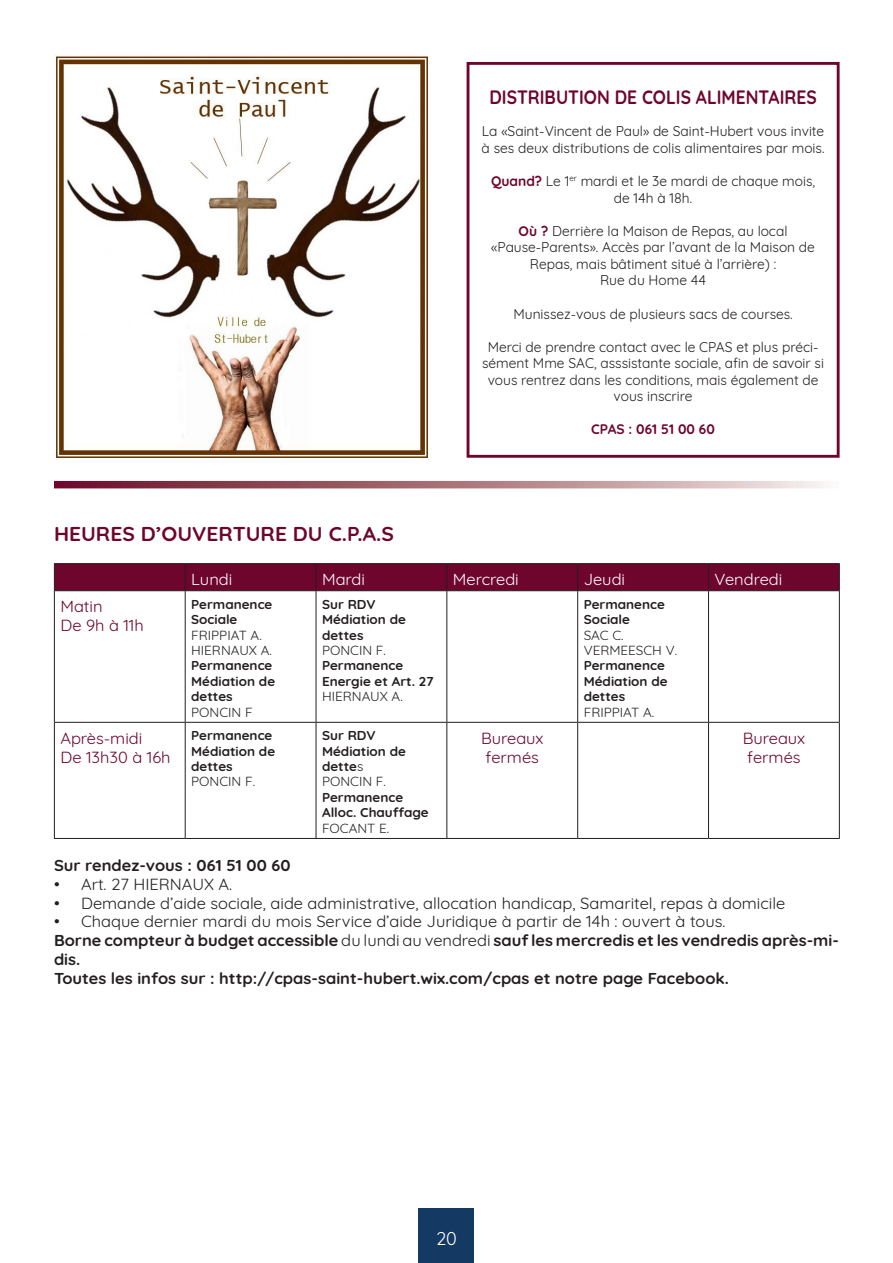
<style>
.page{position:relative;width:893px;height:1263px;background:#fff}
.page>*{position:absolute;margin:0;border:0;box-sizing:border-box;transform-origin:0 0}
.Titre{font:700 19.95px "Quicksand";color:#6e052d;scale:1.05 1}
.Titre-2{font:700 19.35px "Quicksand";color:#6e052d;scale:.9 1}
.t1{font:18px "Quicksand";color:#fff}
.Texte{font:700 15.75px/18.9px "Quicksand";color:#231f20;scale:1.05 1}
.t2{font:15.75px "Quicksand";color:#231f20;scale:1.05 1}
.Texte-2{font:15.75px "Quicksand";color:#6e052d;scale:1.05 1}
.Texte-3{font:15.75px "Quicksand";color:#fff;scale:1.05 1}
.Texte-4{font:13.8px/16.5px "Quicksand";color:#231f20;text-align:center}
.Texte-5{font:700 13.8px "Quicksand";color:#6e052d}
.Texte-6{font:700 12.9px "Quicksand";color:#231f20;scale:1.05 1}
.Texte-7{font:12.9px "Quicksand";color:#231f20;scale:1.05 1}
.s1{font-weight:700;color:#6e052d}
.s2{font-weight:400}
</style>
<div class="page">
<div style="left:419px;top:1209px;width:55px;height:54px;background:#143963"></div>
<svg style="left:54px;top:481px;width:767px;height:7px;background:#aa747d"></svg>
<hr style="left:54px;top:563px;width:131px;height:1px;background:#231f20">
<hr style="left:185px;top:563px;width:131px;height:1px;background:#231f20">
<hr style="left:316px;top:563px;width:131px;height:1px;background:#231f20">
<hr style="left:447px;top:563px;width:131px;height:1px;background:#231f20">
<hr style="left:578px;top:563px;width:130px;height:1px;background:#231f20">
<hr style="left:708px;top:563px;width:132px;height:1px;background:#231f20">
<hr style="left:55px;top:722px;width:130px;height:1px;background:#231f20">
<hr style="left:185px;top:722px;width:131px;height:1px;background:#231f20">
<hr style="left:316px;top:722px;width:131px;height:1px;background:#231f20">
<hr style="left:447px;top:722px;width:131px;height:1px;background:#231f20">
<hr style="left:578px;top:722px;width:130px;height:1px;background:#231f20">
<hr style="left:708px;top:722px;width:131px;height:1px;background:#231f20">
<hr style="left:54px;top:838px;width:131px;height:1px;background:#231f20">
<hr style="left:185px;top:838px;width:131px;height:1px;background:#231f20">
<hr style="left:316px;top:838px;width:131px;height:1px;background:#231f20">
<hr style="left:447px;top:838px;width:131px;height:1px;background:#231f20">
<hr style="left:578px;top:838px;width:130px;height:1px;background:#231f20">
<hr style="left:708px;top:838px;width:132px;height:1px;background:#231f20">
<svg style="left:54px;top:564px;width:786px;height:27px;background:#6b062c"></svg>
<hr style="left:54px;top:591px;width:1px;height:131px;background:#231f20">
<hr style="left:185px;top:591px;width:1px;height:131px;background:#231f20">
<hr style="left:316px;top:591px;width:1px;height:131px;background:#231f20">
<hr style="left:446px;top:591px;width:1px;height:131px;background:#231f20">
<hr style="left:577px;top:591px;width:1px;height:131px;background:#231f20">
<hr style="left:708px;top:591px;width:1px;height:131px;background:#231f20">
<hr style="left:839px;top:591px;width:1px;height:131px;background:#231f20">
<hr style="left:54px;top:722px;width:1px;height:116px;background:#231f20">
<hr style="left:185px;top:723px;width:1px;height:115px;background:#231f20">
<hr style="left:316px;top:723px;width:1px;height:115px;background:#231f20">
<hr style="left:446px;top:723px;width:1px;height:115px;background:#231f20">
<hr style="left:577px;top:723px;width:1px;height:115px;background:#231f20">
<hr style="left:708px;top:723px;width:1px;height:115px;background:#231f20">
<hr style="left:839px;top:722px;width:1px;height:116px;background:#231f20">
<img style="left:54px;top:54px;width:375px;height:406px">
<div style="left:467px;top:62px;width:373px;height:396px;border:3px solid #6e052d"></div>
<p class="Titre-2" style="left:489px;top:81px;width:365px">DISTRIBUTION DE COLIS ALIMENTAIRES</p>
<p class="Texte-4" style="left:482px;top:122px;width:344px;text-align:left">La «Saint-Vincent de Paul» de Saint-Hubert vous invite à ses deux distributions de colis alimentaires par mois.</p>
<p class="Texte-4" style="left:491px;top:171px;width:326px"><span class="s1">Quand?</span> Le 1<sup>er</sup> mardi et le 3e mardi de chaque mois, de 14h à 18h.</p>
<p class="Texte-4" style="left:491px;top:221px;width:325px"><span class="s1">Où ?</span> Derrière la Maison de Repas, au local «Pause-Parents». Accès par l’avant de la Maison de<br>Repas, mais bâtiment situé à l’arrière) :</p>
<p class="Texte-4" style="left:600px;top:271px;width:108px">Rue du Home 44</p>
<p class="Texte-4" style="left:513px;top:304px;width:281px">Munissez-vous de plusieurs sacs de courses.</p>
<p class="Texte-4" style="left:482px;top:337px;width:343px">Merci de prendre contact avec le CPAS et plus préci&shy;sément Mme SAC, asssistante sociale, afin de savoir si vous rentrez dans les conditions, mais également de vous inscrire</p>
<p class="Texte-5" style="left:591px;top:418px;width:125px">CPAS : 061 51 00 60</p>
<p class="Titre" style="left:54px;top:518px;width:325px">HEURES D’OUVERTURE DU C.P.A.S</p>
<p class="Texte-3" style="left:191px;top:567px;width:41px">Lundi</p>
<p class="Texte-3" style="left:322px;top:567px;width:42px">Mardi</p>
<p class="Texte-3" style="left:453px;top:567px;width:64px">Mercredi</p>
<p class="Texte-3" style="left:584px;top:567px;width:41px">Jeudi</p>
<p class="Texte-3" style="left:714px;top:567px;width:66px">Vendredi</p>
<p class="Texte-2" style="left:60px;top:594px;width:42px">Matin</p>
<p class="Texte-2" style="left:60px;top:613px;width:81px">De 9h à 11h</p>
<p class="Texte-6" style="left:322px;top:593px;width:53px">Sur RDV</p>
<p class="Texte-6" style="left:322px;top:609px;width:81px">Médiation de</p>
<p class="Texte-6" style="left:322px;top:624px;width:41px">dettes</p>
<p class="Texte-7" style="left:322px;top:640px;width:62px">PONCIN F.</p>
<p class="Texte-6" style="left:322px;top:655px;width:79px">Permanence</p>
<p class="Texte-6" style="left:322px;top:670px;width:108px">Energie et Art. 27</p>
<p class="Texte-7" style="left:322px;top:686px;width:78px">HIERNAUX A.</p>
<p class="Texte-6" style="left:191px;top:593px;width:79px">Permanence</p>
<p class="Texte-6" style="left:191px;top:609px;width:46px">Sociale</p>
<p class="Texte-7" style="left:191px;top:625px;width:69px">FRIPPIAT A.</p>
<p class="Texte-7" style="left:191px;top:640px;width:78px">HIERNAUX A.</p>
<p class="Texte-6" style="left:191px;top:655px;width:79px">Permanence</p>
<p class="Texte-6" style="left:191px;top:670px;width:81px">Médiation de</p>
<p class="Texte-6" style="left:191px;top:686px;width:41px">dettes</p>
<p class="Texte-7" style="left:191px;top:702px;width:60px">PONCIN F</p>
<p class="Texte-6" style="left:584px;top:593px;width:79px">Permanence</p>
<p class="Texte-6" style="left:584px;top:609px;width:46px">Sociale</p>
<p class="Texte-7" style="left:584px;top:625px;width:40px">SAC C.</p>
<p class="Texte-7" style="left:584px;top:640px;width:90px">VERMEESCH V.</p>
<p class="Texte-6" style="left:584px;top:655px;width:79px">Permanence</p>
<p class="Texte-6" style="left:584px;top:670px;width:81px">Médiation de</p>
<p class="Texte-6" style="left:584px;top:686px;width:41px">dettes</p>
<p class="Texte-7" style="left:584px;top:702px;width:69px">FRIPPIAT A.</p>
<p class="Texte-2" style="left:60px;top:726px;width:80px">Après-midi</p>
<p class="Texte-2" style="left:60px;top:745px;width:106px">De 13h30 à 16h</p>
<p class="Texte-6" style="left:191px;top:725px;width:79px">Permanence</p>
<p class="Texte-6" style="left:191px;top:740px;width:81px">Médiation de</p>
<p class="Texte-6" style="left:191px;top:756px;width:41px">dettes</p>
<p class="Texte-7" style="left:191px;top:772px;width:62px">PONCIN F.</p>
<p class="Texte-6" style="left:322px;top:725px;width:53px">Sur RDV</p>
<p class="Texte-6" style="left:322px;top:740px;width:81px">Médiation de</p>
<p class="Texte-6" style="left:322px;top:756px;width:41px">dette<span class="s2">s</span></p>
<p class="Texte-7" style="left:322px;top:772px;width:62px">PONCIN F.</p>
<p class="Texte-6" style="left:322px;top:787px;width:79px">Permanence</p>
<p class="Texte-6" style="left:322px;top:802px;width:103px">Alloc. Chauffage</p>
<p class="Texte-7" style="left:322px;top:818px;width:65px">FOCANT E.</p>
<p class="Texte-2" style="left:481px;top:726px;width:61px">Bureaux</p>
<p class="Texte-2" style="left:486px;top:745px;width:52px">fermés</p>
<p class="Texte-2" style="left:743px;top:726px;width:61px">Bureaux</p>
<p class="Texte-2" style="left:747px;top:745px;width:52px">fermés</p>
<p class="Texte" style="left:54px;top:854px;width:227px">Sur rendez-vous : 061 51 00 60</p>
<p class="t2" style="left:54px;top:872px;width:171px">• Art. 27 HIERNAUX A.</p>
<p class="t2" style="left:54px;top:891px;width:698px">• Demande d’aide sociale, aide administrative, allocation handicap, Samaritel, repas à domicile</p>
<p class="t2" style="left:54px;top:909px;width:641px">• Chaque dernier mardi du mois Service d’aide Juridique à partir de 14h : ouvert à tous.</p>
<p class="Texte" style="left:54px;top:930px;width:749px">Borne compteur à budget accessible <span class="s2">du lundi au vendredi</span> sauf les mercredis et les vendredis après-mi&shy;dis.</p>
<p class="Texte" style="left:54px;top:967px;width:644px">Toutes les infos sur : http://cpas-saint-hubert.wix.com/cpas et notre page Facebook.</p>
<h3 class="t1" style="left:436px;top:1224px;width:22px">20</h3>
</div>
